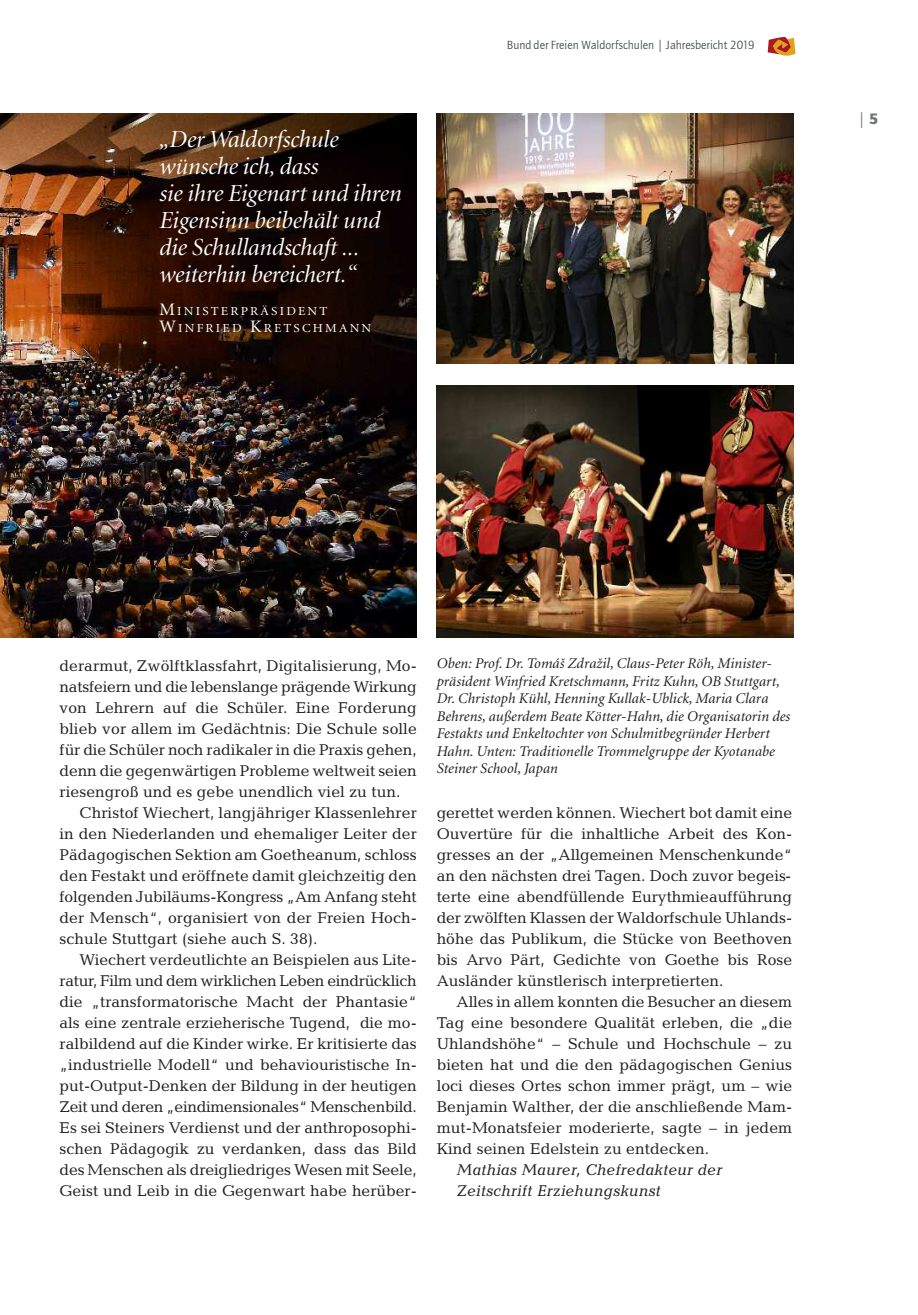
<style>
.page{position:relative;width:918px;height:1315px;background:#fff}
.page>*{position:absolute;margin:0;border:0;box-sizing:border-box;transform-origin:0 0}
.t1{font:italic 24.5px/27.1px "Minion Display";color:#fff}
.t2{font:15.75px/21px "Candida";letter-spacing:.005em;color:#1f1f1e;text-align:justify}
.t3{font:italic 15.75px/21px "Candida";letter-spacing:.005em;color:#1f1f1e}
.t4{font:15.75px "Quay Sans";color:#717575}
.t5{font:italic 14.88px/17.5px "Minion";letter-spacing:.005em;color:#1f1f1e}
.t6{font:12.25px "Quay Sans";color:#484f50}
.t7{font:12.25px/16.6px "Minion";letter-spacing:.165em;color:#fff;scale:1.07 1}
.s1{font-size:17.5px}
.s2{font-weight:900}
</style>
<div class="page">
<svg style="left:767px;top:37px;width:28px;height:19px"></svg>
<img style="left:0;top:113px;width:417px;height:524px">
<img style="left:437px;top:386px;width:357px;height:251px">
<img style="left:437px;top:113px;width:357px;height:250px">
<h1 class="t1" style="left:159px;top:127px;width:244px">„Der Waldorfschule wünsche ich, dass<br>sie ihre Eigenart und ihren<br>Eigensinn beibehält und die Schullandschaft ... weiterhin bereichert.“</h1>
<p class="t7" style="left:159px;top:304px;width:199px"><span class="s1">M</span>INISTERPRÄSIDENT<br><span class="s1">W</span>INFRIED <span class="s1">K</span>RETSCHMANN</p>
<p class="t6" style="left:507px;top:38px;width:249px">Bund der Freien Waldorfschulen | Jahresbericht 2019</p>
<p class="t4" style="left:857px;top:109px;width:22px">|<span class="s2">5</span></p>
<p class="t2" style="left:60px;top:657px;width:359px">derarmut, Zwölftklassfahrt, Digitalisierung, Mo&shy;natsfeiern und die lebenslange prägende Wirkung von Lehrern auf die Schüler. Eine Forderung blieb vor allem im Gedächtnis: Die Schule solle für die Schüler noch radikaler in die Praxis gehen, denn die gegenwärtigen Probleme weltweit seien riesengroß und es gebe unendlich viel zu tun.</p>
<p class="t2" style="left:60px;top:804px;width:359px;text-indent:20px">Christof Wiechert, langjähriger Klassenlehrer in den Niederlanden und ehemaliger Leiter der Pädagogischen Sektion am Goetheanum, schloss den Festakt und eröffnete damit gleichzeitig den folgenden Jubiläums-Kongress „Am Anfang steht der Mensch“, organisiert von der Freien Hoch&shy;schule Stuttgart (siehe auch S. 38).</p>
<p class="t2" style="left:60px;top:951px;width:359px;text-indent:20px">Wiechert verdeutlichte an Beispielen aus Lite&shy;ratur, Film und dem wirklichen Leben eindrücklich die „transformatorische Macht der Phantasie“ als eine zentrale erzieherische Tugend, die mo&shy;ralbildend auf die Kinder wirke. Er kritisierte das „industrielle Modell“ und behaviouristische In&shy;put-Output-Denken der Bildung in der heutigen Zeit und deren „eindimensionales“ Menschenbild.<br>Es sei Steiners Verdienst und der anthroposophi&shy;schen Pädagogik zu verdanken, dass das Bild des Menschen als dreigliedriges Wesen mit Seele, Geist und Leib in die Gegenwart habe herüber-</p>
<p class="t5" style="left:437px;top:656px;width:355px">Oben: Prof. Dr. Tomáš Zdražil, Claus-Peter Röh, Minister&shy;präsident Winfried Kretschmann, Fritz Kuhn, OB Stuttgart, Dr. Christoph Kühl, Henning Kullak-Ublick, Maria Clara Behrens, außerdem Beate Kötter-Hahn, die Organisatorin des Festakts und Enkeltochter von Schulmitbegründer Herbert Hahn. Unten: Traditionelle Trommelgruppe der Kyotanabe Steiner School, Japan</p>
<p class="t2" style="left:437px;top:804px;width:357px">gerettet werden können. Wiechert bot damit eine Ouvertüre für die inhaltliche Arbeit des Kon&shy;gresses an der „Allgemeinen Menschenkunde“ an den nächsten drei Tagen. Doch zuvor begeis&shy;terte eine abendfüllende Eurythmieaufführung der zwölften Klassen der Waldorfschule Uhlands&shy;höhe das Publikum, die Stücke von Beethoven bis Arvo Pärt, Gedichte von Goethe bis Rose Ausländer künstlerisch interpretierten.</p>
<p class="t2" style="left:437px;top:993px;width:357px;text-indent:20px">Alles in allem konnten die Besucher an diesem Tag eine besondere Qualität erleben, die „die Uhlandshöhe“ – Schule und Hochschule – zu bieten hat und die den pädagogischen Genius loci dieses Ortes schon immer prägt, um – wie Benjamin Walther, der die anschließende Mam&shy;mut-Monatsfeier moderierte, sagte – in jedem Kind seinen Edelstein zu entdecken.</p>
<p class="t3" style="left:456px;top:1161px;width:267px">Mathias Maurer, Chefredakteur der<br>Zeitschrift Erziehungskunst</p>
</div>
